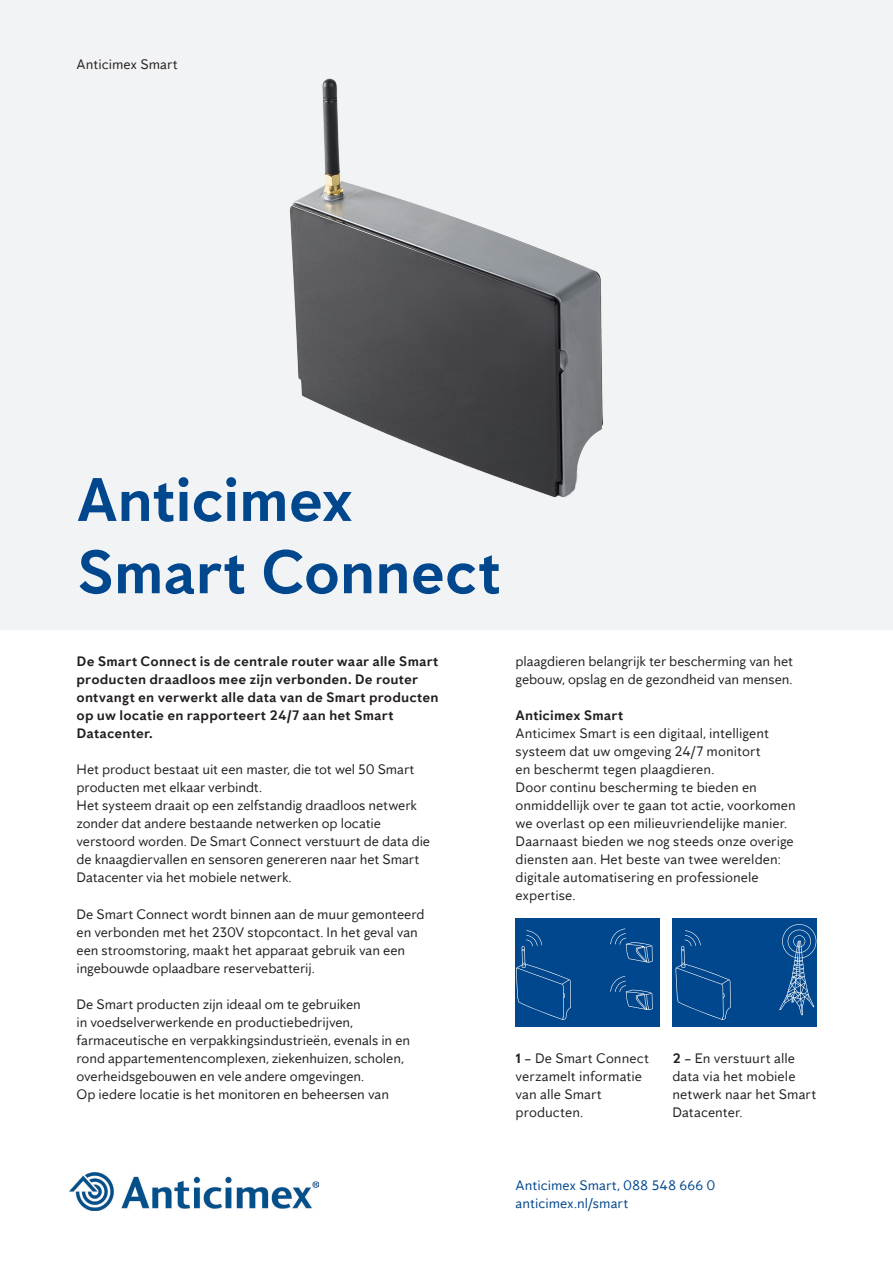
<style>
.page{position:relative;width:893px;height:1263px;background:#fff}
.page>*{position:absolute;margin:0;border:0;box-sizing:border-box;transform-origin:0 0}
.t1{font:700 63px "Anticimex Sans";letter-spacing:-.01em;color:#01478d}
.t2{font:14.25px/18px "Anticimex Sans";letter-spacing:-.005em;color:#231f20}
.t3{font:700 14.25px/18px "Anticimex Sans";letter-spacing:.01em;color:#231f20}
.t4{font:14.25px/18px "Anticimex Sans";color:#01478d}
.s1{font-weight:700}
</style>
<div class="page">
<div style="left:0;top:0;width:893px;height:629px;background:#f2f3f4"></div>
<img style="left:69px;top:1173px;width:249px;height:38px">
<img style="left:290px;top:78px;width:313px;height:420px">
<div style="left:672px;top:918px;width:144px;height:109px;background:#01478d"></div>
<svg style="left:779px;top:924px;width:37px;height:91px"></svg>
<svg style="left:675px;top:930px;width:56px;height:90px"></svg>
<div style="left:516px;top:918px;width:144px;height:109px;background:#01478d"></div>
<svg style="left:610px;top:928px;width:43px;height:34px"></svg>
<svg style="left:610px;top:976px;width:43px;height:34px"></svg>
<svg style="left:516px;top:930px;width:55px;height:90px"></svg>
<p class="t2" style="left:77px;top:55px;width:103px">Anticimex Smart</p>
<p class="t1" style="left:77px;top:460px;width:278px">Anticimex</p>
<p class="t1" style="left:77px;top:533px;width:426px">Smart Connect</p>
<p class="t3" style="left:77px;top:651px;width:364px">De Smart Connect is de centrale router waar alle Smart producten draadloos mee zijn verbonden. De router ontvangt en verwerkt alle data van de Smart producten op uw locatie en rapporteert 24/7 aan het Smart Datacenter.</p>
<p class="t2" style="left:77px;top:760px;width:340px">Het product bestaat uit een master, die tot wel 50 Smart producten met elkaar verbindt.</p>
<p class="t2" style="left:77px;top:796px;width:355px">Het systeem draait op een zelfstandig draadloos netwerk zonder dat andere bestaande netwerken op locatie verstoord worden. De Smart Connect verstuurt de data die de knaagdiervallen en sensoren genereren naar het Smart Datacenter via het mobiele netwerk.</p>
<p class="t2" style="left:77px;top:904px;width:350px">De Smart Connect wordt binnen aan de muur gemonteerd en verbonden met het 230V stopcontact. In het geval van een stroomstoring, maakt het apparaat gebruik van een ingebouwde oplaadbare reservebatterij.</p>
<p class="t2" style="left:77px;top:995px;width:335px">De Smart producten zijn ideaal om te gebruiken<br>in voedselverwerkende en productiebedrijven, farmaceutische en verpakkingsindustrieën, evenals in en rond appartementencomplexen, ziekenhuizen, scholen, overheidsgebouwen en vele andere omgevingen.<br>Op iedere locatie is het monitoren en beheersen van</p>
<p class="t2" style="left:516px;top:651px;width:279px">plaagdieren belangrijk ter bescherming van het gebouw, opslag en de gezondheid van mensen.</p>
<p class="t3" style="left:516px;top:706px;width:109px">Anticimex Smart</p>
<p class="t2" style="left:516px;top:724px;width:282px">Anticimex Smart is een digitaal, intelligent systeem dat uw omgeving 24/7 monitort<br>en beschermt tegen plaagdieren.<br>Door continu bescherming te bieden en onmiddellijk over te gaan tot actie, voorkomen we overlast op een milieuvriendelijke manier.<br>Daarnaast bieden we nog steeds onze overige diensten aan. Het beste van twee werelden: digitale automatisering en professionele expertise.</p>
<p class="t2" style="left:516px;top:1049px;width:135px"><span class="s1">1</span> – De Smart Connect verzamelt informatie van alle Smart producten.</p>
<p class="t2" style="left:672px;top:1049px;width:145px"><span class="s1">2</span> – En verstuurt alle data via het mobiele netwerk naar het Smart<br>Datacenter.</p>
<p class="t4" style="left:516px;top:1175px;width:201px">Anticimex Smart, 088 548 666 0 anticimex.nl/smart</p>
</div>
